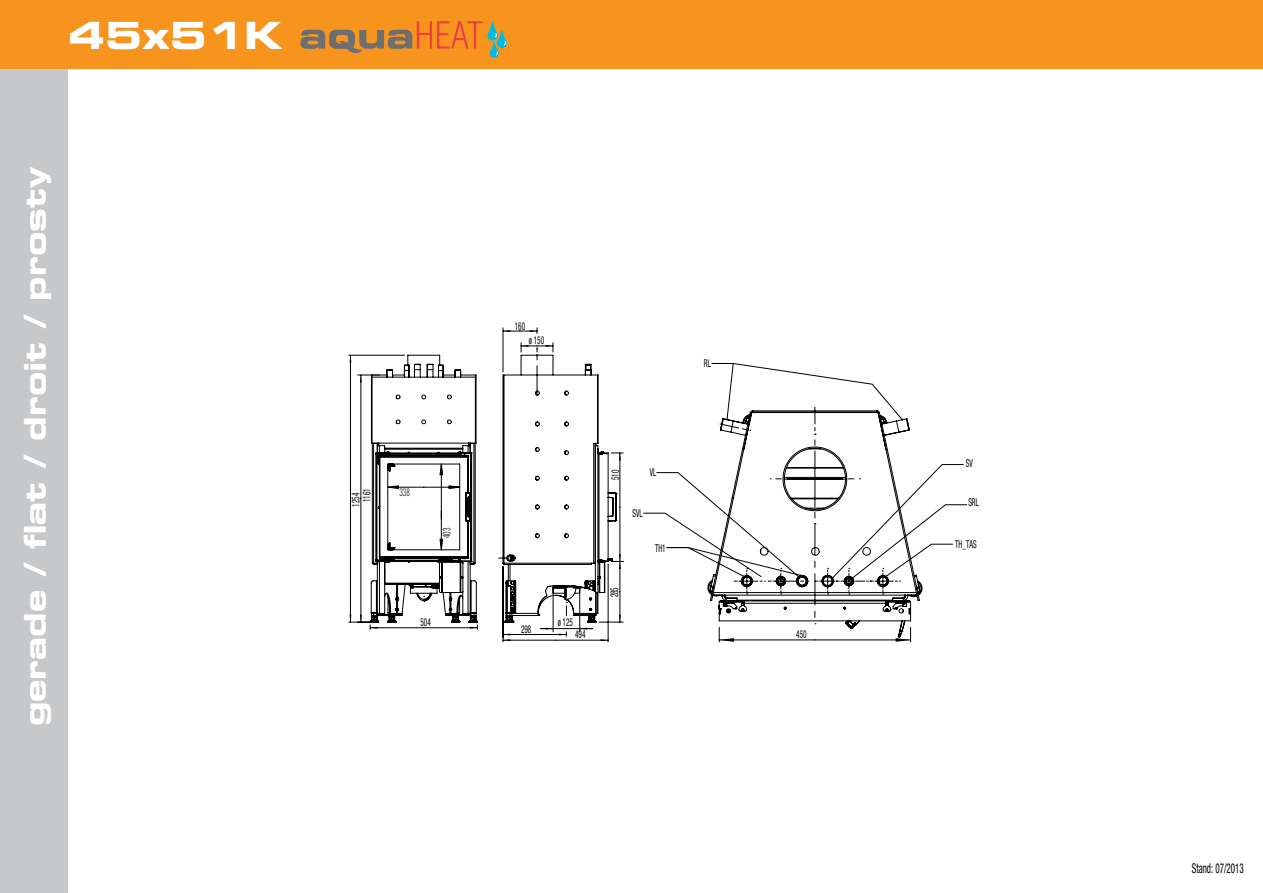
<style>
.page{position:relative;width:1263px;height:893px;background:#fff}
.page>*{position:absolute;margin:0;border:0;box-sizing:border-box;transform-origin:0 0}
.t1{font:37.5px "Eurostile Bold Extended Two";color:#fff}
.t2{font:30px "Eurostile Bold Extended Two";color:#fff}
.t3{font:condensed 13.5px "Helvetica Neue";color:#000;scale:.67 1}
.t4{font:condensed 10.8px/11.1px "Helvetica Neue";color:#000;text-align:center;scale:.67 1}
.t5{font:300 condensed 10.8px "Helvetica Neue";color:#000;scale:.67 1}
</style>
<div class="page">
<div style="left:0;top:0;width:68px;height:893px;background:#c7c8ca"></div>
<svg style="left:349px;top:328px;width:562px;height:314px"></svg>
<svg style="left:370px;top:349px;width:552px;height:288px"></svg>
<svg style="left:360px;top:375px;width:2px;height:7px"></svg>
<svg style="left:360px;top:615px;width:2px;height:7px"></svg>
<svg style="left:370px;top:627px;width:8px;height:2px"></svg>
<svg style="left:470px;top:627px;width:7px;height:2px"></svg>
<svg style="left:503px;top:330px;width:7px;height:2px"></svg>
<svg style="left:530px;top:330px;width:7px;height:2px"></svg>
<svg style="left:521px;top:345px;width:7px;height:2px"></svg>
<svg style="left:545px;top:345px;width:8px;height:2px"></svg>
<svg style="left:601px;top:639px;width:7px;height:2px"></svg>
<svg style="left:503px;top:634px;width:7px;height:7px"></svg>
<svg style="left:619px;top:615px;width:2px;height:7px"></svg>
<svg style="left:619px;top:554px;width:2px;height:15px"></svg>
<svg style="left:619px;top:453px;width:2px;height:7px"></svg>
<svg style="left:719px;top:638px;width:15px;height:4px"></svg>
<svg style="left:896px;top:638px;width:14px;height:4px"></svg>
<svg style="left:388px;top:486px;width:72px;height:3px"></svg>
<hr style="left:441px;top:511px;width:1px;height:39px;background:#000">
<hr style="left:441px;top:464px;width:1px;height:55px;background:#000">
<svg style="left:440px;top:464px;width:3px;height:11px"></svg>
<svg style="left:440px;top:539px;width:3px;height:11px"></svg>
<div style="left:0;top:0;width:1263px;height:68px;background:#f7941e"></div>
<svg style="left:301px;top:21px;width:206px;height:37px"></svg>
<h1 class="t1" style="left:68px;top:9px;width:216px">45x51K</h1>
<h2 class="t2" style="left:14px;top:726px;width:561px;rotate:-90deg">gerade / flat / droit / prosty</h2>
<p class="t4" style="left:515px;top:320px;width:17px">160</p>
<p class="t4" style="left:529px;top:335px;width:24px">ø 150</p>
<p class="t4" style="left:704px;top:357px;width:12px">RL</p>
<p class="t4" style="left:350px;top:507px;width:29px;rotate:-90deg">1254<br>1161</p>
<p class="t5" style="left:399px;top:486px;width:17px">338</p>
<p class="t5" style="left:440px;top:538px;width:17px;rotate:-90deg">403</p>
<p class="t4" style="left:420px;top:617px;width:17px">504</p>
<p class="t4" style="left:558px;top:617px;width:24px">ø 125</p>
<p class="t4" style="left:521px;top:623px;width:17px">298</p>
<p class="t4" style="left:575px;top:628px;width:17px">494</p>
<p class="t4" style="left:610px;top:480px;width:17px;rotate:-90deg">510</p>
<p class="t4" style="left:650px;top:466px;width:11px">VL</p>
<p class="t4" style="left:633px;top:508px;width:17px">SVL</p>
<p class="t4" style="left:655px;top:542px;width:17px">TH1</p>
<p class="t4" style="left:609px;top:597px;width:17px;rotate:-90deg">285</p>
<p class="t4" style="left:796px;top:628px;width:17px">450</p>
<p class="t4" style="left:966px;top:458px;width:12px">SV</p>
<p class="t4" style="left:968px;top:497px;width:17px">SRL</p>
<p class="t4" style="left:955px;top:539px;width:33px">TH_TAS</p>
<p class="t3" style="left:1192px;top:860px;width:79px">Stand: 07/2013</p>
</div>
